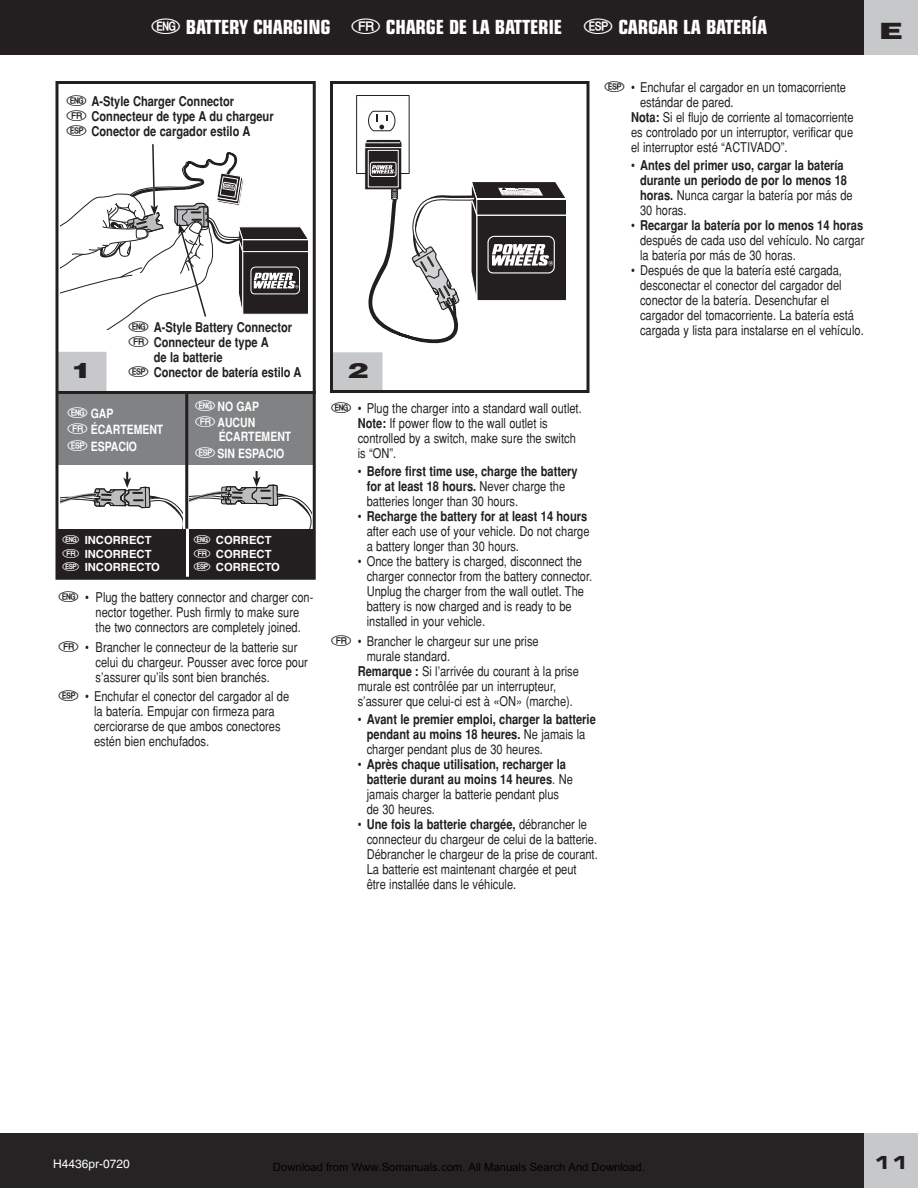
<style>
.page{position:relative;width:918px;height:1188px;background:#fff}
.page>*{position:absolute;margin:0;border:0;box-sizing:border-box;transform-origin:0 0}
.t1{font:900 22.5px "Helvetica";color:#231f20;scale:1.5 1}
.t2{font:900 21px "Helvetica";color:#231f20;scale:1.5 1}
.t3{font:700 condensed 19.5px "Eurostile";letter-spacing:-.01em;color:#fff}
.t4{font:18px "Eurostile Bold Extended Two";color:#231f20}
.t5{font:condensed 13.5px/15px "Helvetica";color:#231f20}
.t6{font:700 condensed 13.5px/15px "Helvetica";color:#231f20}
.t7{font:700 condensed 12.75px/16.5px "Helvetica";color:#fff}
.t8{font:12px "Helvetica";color:#fff}
.t9{font:11.25px "Arial";color:#000}
.t10{font:700 11.25px/13.5px "Helvetica";color:#fff}
.s1{font-family:"Ovalfont";font-stretch:normal}
.s2{font-family:"Ovalfont";font-stretch:normal;font-size:13.5px}
.s3{font-family:"Ovalfont"}
.s4{font-family:"Ovalfont";font-weight:700;font-stretch:normal}
.s5{font-weight:700}
.s6{font-weight:400}
</style>
<div class="page">
<div style="left:332px;top:351px;width:52px;height:43px;background:#c6c8ca"></div>
<div style="left:330px;top:349px;width:56px;height:47px;border:3px solid #fff"></div>
<svg style="left:189px;top:471px;width:122px;height:58px"></svg>
<svg style="left:61px;top:473px;width:121px;height:46px"></svg>
<div style="left:58px;top:529px;width:128px;height:48px;background:#231f20"></div>
<div style="left:189px;top:529px;width:125px;height:49px;background:#231f20"></div>
<svg style="left:61px;top:144px;width:247px;height:186px"></svg>
<div style="left:56px;top:350px;width:52px;height:44px;background:#c6c8ca"></div>
<div style="left:54px;top:349px;width:56px;height:46px;border:3px solid #fff"></div>
<div style="left:184px;top:393px;width:130px;height:72px;background:#808284"></div>
<div style="left:58px;top:393px;width:128px;height:72px;background:#808284"></div>
<hr style="left:185px;top:393px;width:3px;height:136px;background:#231f20">
<hr style="left:58px;top:391px;width:258px;height:3px;background:#231f20">
<div style="left:0;top:1134px;width:918px;height:54px;background:#262324"></div>
<div style="left:864px;top:1134px;width:54px;height:54px;background:#c6c8ca"></div>
<div style="left:0;top:0;width:918px;height:54px;background:#231f20"></div>
<div style="left:864px;top:0;width:54px;height:54px;background:#c6c8ca"></div>
<div style="left:56px;top:81px;width:260px;height:499px;border:3px solid #231f20"></div>
<svg style="left:364px;top:148px;width:38px;height:17px"></svg>
<svg style="left:368px;top:111px;width:28px;height:21px"></svg>
<svg style="left:364px;top:139px;width:38px;height:9px"></svg>
<div style="left:368px;top:150px;width:31px;height:37px;background:#231f20;border:1px solid #fff"></div>
<div style="left:370px;top:162px;width:26px;height:15px;border:1px solid #fff;border-radius:2px"></div>
<svg style="left:345px;top:165px;width:221px;height:186px"></svg>
<div style="left:330px;top:81px;width:260px;height:312px;border:3px solid #231f20"></div>
<h3 class="t3" style="left:151px;top:20px;width:618px"><span class="s1">E</span> BATTERY CHARGING <span class="s1">F</span> CHARGE DE LA BATTERIE <span class="s1">S</span> CARGAR LA BATERÍA</h3>
<h1 class="t1" style="left:879px;top:23px;width:18px">E</h1>
<p class="t6" style="left:66px;top:95px;width:209px"><span class="s1">E</span> A-Style Charger Connector<br><span class="s1">F</span> Connecteur de type A du chargeur<br><span class="s1">S</span> Conector de cargador estilo A</p>
<h2 class="t2" style="left:71px;top:363px;width:16px">1</h2>
<p class="t6" style="left:128px;top:322px;width:165px"><span class="s1">E</span> A-Style Battery Connector</p>
<p class="t6" style="left:128px;top:337px;width:142px"><span class="s1">F</span> Connecteur de type A</p>
<p class="t6" style="left:154px;top:352px;width:70px">de la batterie</p>
<p class="t6" style="left:128px;top:367px;width:175px"><span class="s1">S</span> Conector de batería estilo A</p>
<p class="t7" style="left:67px;top:406px;width:98px"><span class="s2">E</span> GAP<br><span class="s2">F</span> ÉCARTEMENT<br><span class="s2">S</span> ESPACIO</p>
<p class="t7" style="left:195px;top:399px;width:66px"><span class="s2">E</span> NO GAP<br><span class="s2">F</span> AUCUN</p>
<p class="t7" style="left:195px;top:430px;width:98px;text-indent:24px">ÉCARTEMENT<br><span class="s2">S</span> SIN ESPACIO</p>
<p class="t10" style="left:62px;top:534px;width:99px"><span class="s3">E</span> INCORRECT<br><span class="s3">F</span> INCORRECT<br><span class="s3">S</span> INCORRECTO</p>
<p class="t10" style="left:194px;top:534px;width:88px"><span class="s3">E</span> CORRECT<br><span class="s3">F</span> CORRECT<br><span class="s3">S</span> CORRECTO</p>
<p class="t5" style="left:96px;top:592px;width:219px;text-indent:-38px"><span class="s4">E</span> • Plug the battery connector and charger con&shy;nector together. Push firmly to make sure the two connectors are completely joined.</p>
<p class="t5" style="left:96px;top:641px;width:214px;text-indent:-38px"><span class="s4">F</span> • Brancher le connecteur de la batterie sur celui du chargeur. Pousser avec force pour s’assurer qu’ils sont bien branchés.</p>
<p class="t5" style="left:94px;top:691px;width:197px;text-indent:-36px"><span class="s4">S</span> • Enchufar el conector del cargador al de la batería. Empujar con firmeza para cerciorarse de que ambos conectores estén bien enchufados.</p>
<p class="t5" style="left:604px;top:81px;width:243px"><span class="s4">S</span> • Enchufar el cargador en un tomacorriente</p>
<p class="t5" style="left:640px;top:96px;width:95px">estándar de pared.</p>
<p class="t5" style="left:631px;top:111px;width:224px"><span class="s5">Nota:</span> Si el flujo de corriente al tomacorriente</p>
<p class="t5" style="left:631px;top:126px;width:224px">es controlado por un interruptor, verificar que</p>
<p class="t5" style="left:631px;top:141px;width:158px">el interruptor esté “ACTIVADO”.</p>
<p class="t6" style="left:640px;top:159px;width:214px;text-indent:-9px"><span class="s6">•</span> Antes del primer uso, cargar la batería durante un periodo de por lo menos 18 horas. <span class="s6">Nunca cargar la batería por más de<br>30 horas.</span></p>
<p class="t5" style="left:640px;top:219px;width:226px;text-align:justify;text-indent:-9px">• <span class="s5">Recargar la batería por lo menos 14 horas </span>después de cada uso del vehículo. No cargar la batería por más de 30 horas.</p>
<p class="t5" style="left:640px;top:264px;width:225px;text-indent:-9px">• Después de que la batería esté cargada, desconectar el conector del cargador del conector de la batería. Desenchufar el cargador del tomacorriente. La batería está cargada y lista para instalarse en el vehículo.</p>
<h2 class="t2" style="left:347px;top:363px;width:16px">2</h2>
<p class="t5" style="left:358px;top:403px;width:226px;text-indent:-27px"><span class="s4">E</span> • Plug the charger into a standard wall outlet.<br><span class="s5">Note:</span> If power flow to the wall outlet is controlled by a switch, make sure the switch is “ON”.</p>
<p class="t6" style="left:367px;top:466px;width:213px;text-indent:-9px"><span class="s6">•</span> Before first time use, charge the battery for at least 18 hours. <span class="s6">Never charge the batteries longer than 30 hours.</span></p>
<p class="t5" style="left:367px;top:511px;width:224px;text-indent:-9px">• <span class="s5">Recharge the battery for at least 14 hours </span>after each use of your vehicle. Do not charge a battery longer than 30 hours.</p>
<p class="t5" style="left:367px;top:556px;width:227px;text-indent:-9px">• Once the battery is charged, disconnect the charger connector from the battery connector.<br>Unplug the charger from the wall outlet. The battery is now charged and is ready to be installed in your vehicle.</p>
<p class="t5" style="left:331px;top:635px;width:209px"><span class="s4">F</span> • Brancher le chargeur sur une prise</p>
<p class="t5" style="left:367px;top:650px;width:85px">murale standard.</p>
<p class="t5" style="left:358px;top:665px;width:223px"><span class="s5">Remarque :</span> Si l’arrivée du courant à la prise</p>
<p class="t5" style="left:358px;top:680px;width:200px">murale est contrôlée par un interrupteur,</p>
<p class="t5" style="left:358px;top:695px;width:217px">s’assurer que celui-ci est à «ON» (marche).</p>
<p class="t6" style="left:367px;top:713px;width:231px;text-indent:-9px"><span class="s6">•</span> Avant le premier emploi, charger la batterie pendant au moins 18 heures. <span class="s6">Ne jamais la charger pendant plus de 30 heures.</span></p>
<p class="t6" style="left:367px;top:758px;width:208px;text-indent:-9px"><span class="s6">•</span> Après chaque utilisation, recharger la batterie durant au moins 14 heures<span class="s6">. Ne jamais charger la batterie pendant plus de 30 heures.</span></p>
<p class="t5" style="left:367px;top:818px;width:233px;text-indent:-9px">• <span class="s5">Une fois la batterie chargée,</span> débrancher le connecteur du chargeur de celui de la batterie.<br>Débrancher le chargeur de la prise de courant.<br>La batterie est maintenant chargée et peut être installée dans le véhicule.</p>
<p class="t8" style="left:53px;top:1159px;width:78px">H4436pr-0720</p>
<p class="t9" style="left:273px;top:1160px;width:373px">Download from Www.Somanuals.com. All Manuals Search And Download.</p>
<h3 class="t4" style="left:873px;top:1155px;width:37px">11</h3>
</div>
